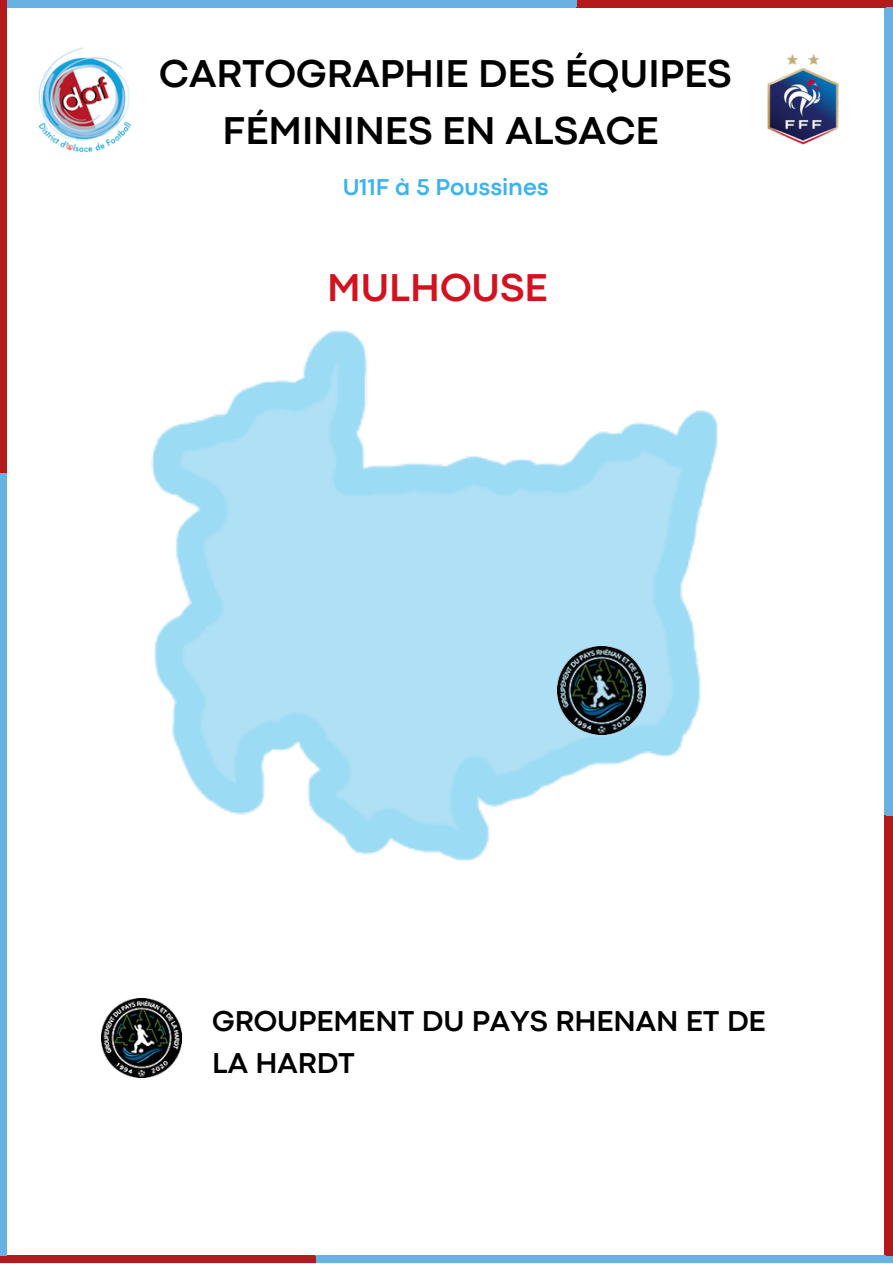
<style>
.page{position:relative;width:893px;height:1264px;background:#fff}
.page>*{position:absolute;margin:0;border:0;box-sizing:border-box;transform-origin:0 0}
.t1{font:700 40.5px/56.2px "Codec Pro";color:#000;text-align:center}
.t2{font:700 40.5px "Codec Pro";color:#d3121f}
.t3{font:700 30px/41.5px "Codec Pro";color:#000}
.t4{font:700 24px "Codec Pro";color:#3ab3ef}
</style>
<div class="page">
<div style="left:884px;top:2px;width:8px;height:920px;background:#67b2e3"></div>
<div style="left:884px;top:815px;width:8px;height:445px;background:#b4191c"></div>
<div style="left:1px;top:0;width:650px;height:8px;background:#67b2e3"></div>
<div style="left:576px;top:0;width:314px;height:8px;background:#b4191c"></div>
<div style="left:239px;top:1254px;width:651px;height:8px;background:#67b2e3"></div>
<div style="left:1px;top:1254px;width:314px;height:8px;background:#b4191c"></div>
<img style="left:38px;top:47px;width:94px;height:106px">
<img style="left:767px;top:54px;width:72px;height:91px">
<div style="left:886px;top:1px;width:6px;height:922px;background:#67b2e3"></div>
<div style="left:886px;top:816px;width:6px;height:445px;background:#b4191c"></div>
<div style="left:1px;top:0;width:652px;height:6px;background:#67b2e3"></div>
<div style="left:577px;top:0;width:315px;height:6px;background:#b4191c"></div>
<div style="left:0;top:380px;width:7px;height:882px;background:#67b2e3"></div>
<div style="left:0;top:0;width:7px;height:473px;background:#b4191c"></div>
<div style="left:240px;top:1256px;width:652px;height:6px;background:#67b2e3"></div>
<div style="left:1px;top:1256px;width:315px;height:6px;background:#b4191c"></div>
<img style="left:151px;top:330px;width:567px;height:531px">
<img style="left:558px;top:646px;width:87px;height:88px">
<img style="left:102px;top:998px;width:80px;height:79px">
<p class="t1" style="left:159px;top:49px;width:573px">CARTOGRAPHIE DES ÉQUIPES<br>FÉMININES EN ALSACE</p>
<p class="t4" style="left:343px;top:179px;width:207px">U11F à 5 Poussines</p>
<p class="t2" style="left:327px;top:273px;width:222px">MULHOUSE</p>
<p class="t3" style="left:212px;top:1002px;width:555px">GROUPEMENT DU PAYS RHENAN ET DE<br>LA HARDT</p>
</div>
